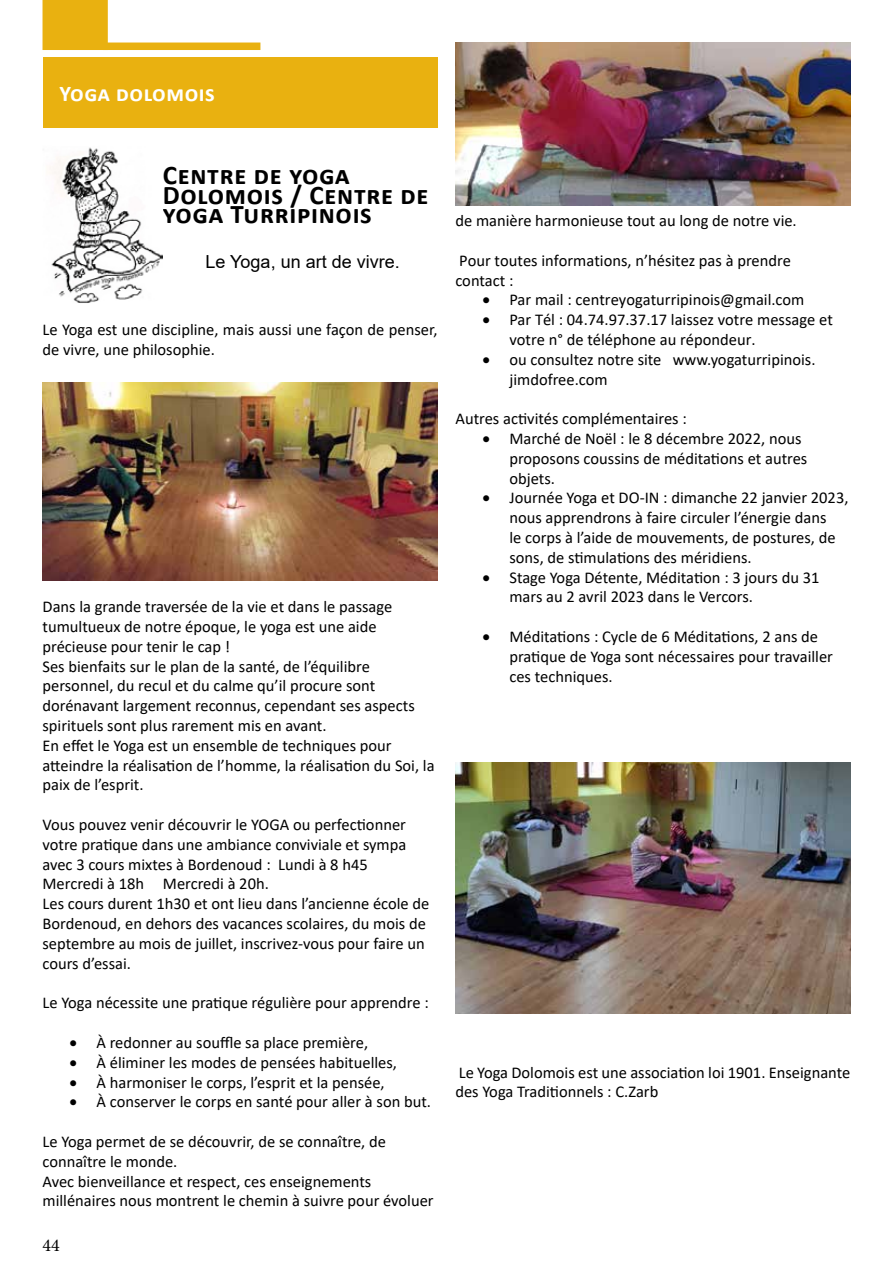
<style>
.page{position:relative;width:893px;height:1263px;background:#fff}
.page>*{position:absolute;margin:0;border:0;box-sizing:border-box;transform-origin:0 0}
.t1{font:700 27px/19.5px "Calibri";letter-spacing:.025em;color:#000}
.t2{font:700 22.5px "Calibri";letter-spacing:.025em;color:#fff}
.t3{font:18px "Arial";color:#000}
.t4{font:18px "Minion Pro";color:#000}
.t5{font:16.5px/19.8px "Calibri";color:#000}
</style>
<div class="page">
<div style="left:103px;top:43px;width:157px;height:7px;background:#e9b110"></div>
<div style="left:43px;top:0;width:65px;height:50px;background:#e9b110"></div>
<div style="left:43px;top:57px;width:394px;height:71px;background:#e9b110"></div>
<img style="left:50px;top:147px;width:113px;height:156px">
<img style="left:43px;top:383px;width:394px;height:197px">
<img style="left:455px;top:43px;width:395px;height:162px">
<img style="left:455px;top:762px;width:395px;height:251px">
<h2 class="t2" style="left:60px;top:78px;width:157px">Yoga dolomois</h2>
<h1 class="t1" style="left:163px;top:165px;width:267px">Centre de yoga<br>Dolomois / Centre de yoga Turripinois</h1>
<p class="t3" style="left:206px;top:250px;width:196px">Le Yoga, un art de vivre.</p>
<p class="t5" style="left:43px;top:319px;width:396px">Le Yoga est une discipline, mais aussi une façon de penser, de vivre, une philosophie.</p>
<p class="t5" style="left:43px;top:596px;width:394px">Dans la grande traversée de la vie et dans le passage tumultueux de notre époque, le yoga est une aide précieuse pour tenir le cap !<br>Ses bienfaits sur le plan de la santé, de l’équilibre personnel, du recul et du calme qu’il procure sont dorénavant largement reconnus, cependant ses aspects spirituels sont plus rarement mis en avant.<br>En effet le Yoga est un ensemble de techniques pour atteindre la réalisation de l’homme, la réalisation du Soi, la paix de l’esprit.</p>
<p class="t5" style="left:43px;top:814px;width:388px">Vous pouvez venir découvrir le YOGA ou perfectionner votre pratique dans une ambiance conviviale et sympa avec 3 cours mixtes à Bordenoud : Lundi à 8 h45<br>Mercredi à 18h Mercredi à 20h.<br>Les cours durent 1h30 et ont lieu dans l’ancienne école de Bordenoud, en dehors des vacances scolaires, du mois de septembre au mois de juillet, inscrivez-vous pour faire un cours d’essai.</p>
<p class="t5" style="left:43px;top:992px;width:388px">Le Yoga nécessite une pratique régulière pour apprendre :</p>
<p class="t5" style="left:70px;top:1032px;width:300px">• À redonner au souffle sa place première,</p>
<p class="t5" style="left:70px;top:1052px;width:329px">• À éliminer les modes de pensées habituelles,</p>
<p class="t5" style="left:70px;top:1072px;width:317px">• À harmoniser le corps, l’esprit et la pensée,</p>
<p class="t5" style="left:70px;top:1091px;width:363px">• À conserver le corps en santé pour aller à son but.</p>
<p class="t5" style="left:43px;top:1131px;width:393px">Le Yoga permet de se découvrir, de se connaître, de connaître le monde.<br>Avec bienveillance et respect, ces enseignements millénaires nous montrent le chemin à suivre pour évoluer</p>
<p class="t4" style="left:43px;top:1233px;width:19px">44</p>
<p class="t5" style="left:455px;top:210px;width:343px">de manière harmonieuse tout au long de notre vie.</p>
<p class="t5" style="left:455px;top:250px;width:337px">Pour toutes informations, n’hésitez pas à prendre contact :</p>
<p class="t5" style="left:482px;top:289px;width:323px">• Par mail : centreyogaturripinois@gmail.com</p>
<p class="t5" style="left:509px;top:309px;width:325px;text-indent:-27px">• Par Tél : 04.74.97.37.17 laissez votre message et votre n° de téléphone au répondeur.</p>
<p class="t5" style="left:509px;top:349px;width:308px;text-indent:-27px">• ou consultez notre site www.yogaturripinois. jimdofree.com</p>
<p class="t5" style="left:455px;top:408px;width:233px">Autres activités complémentaires :</p>
<p class="t5" style="left:509px;top:428px;width:299px;text-indent:-27px">• Marché de Noël : le 8 décembre 2022, nous proposons coussins de méditations et autres objets.</p>
<p class="t5" style="left:509px;top:487px;width:341px;text-indent:-27px">• Journée Yoga et DO-IN : dimanche 22 janvier 2023, nous apprendrons à faire circuler l’énergie dans<br>le corps à l’aide de mouvements, de postures, de sons, de stimulations des méridiens.</p>
<p class="t5" style="left:509px;top:567px;width:312px;text-indent:-27px">• Stage Yoga Détente, Méditation : 3 jours du 31 mars au 2 avril 2023 dans le Vercors.</p>
<p class="t5" style="left:509px;top:626px;width:325px;text-indent:-27px">• Méditations : Cycle de 6 Méditations, 2 ans de pratique de Yoga sont nécessaires pour travailler ces techniques.</p>
<p class="t5" style="left:455px;top:1062px;width:396px">Le Yoga Dolomois est une association loi 1901. Enseignante des Yoga Traditionnels : C.Zarb</p>
</div>
